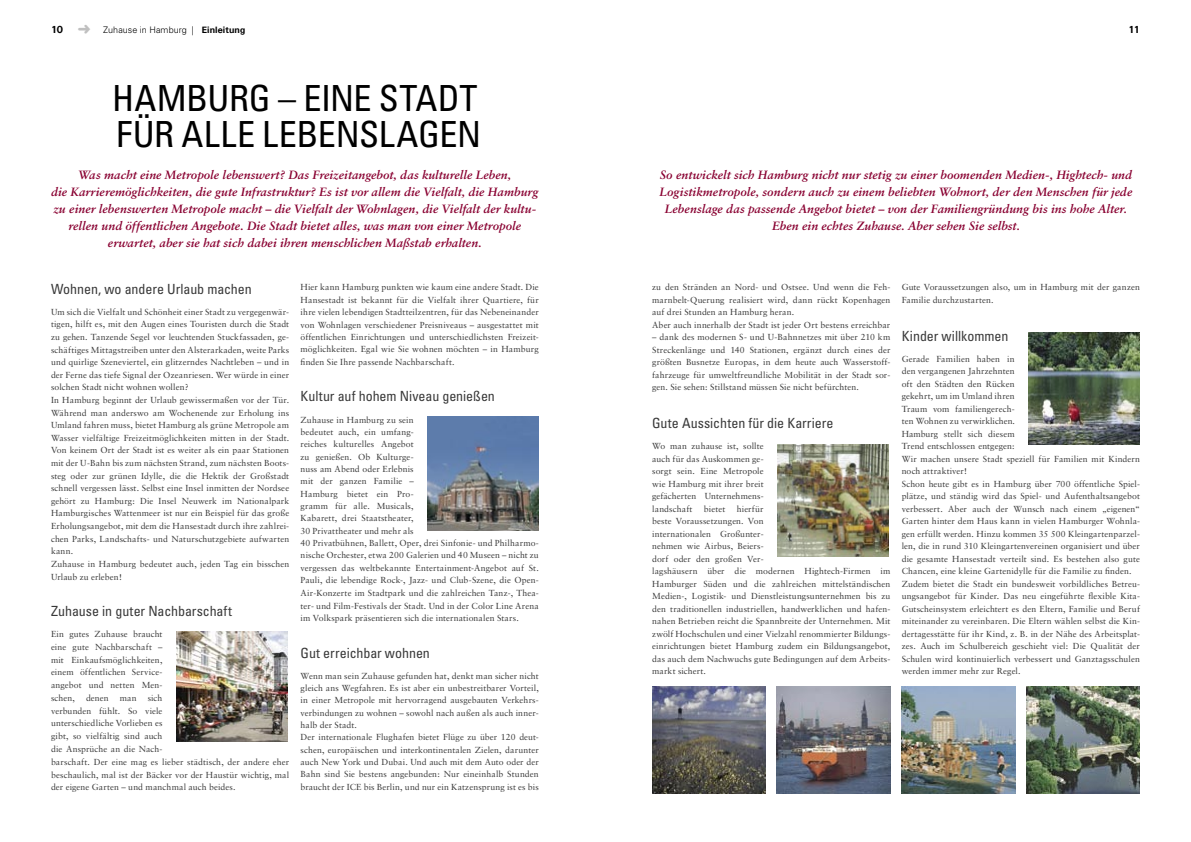
<style>
.page{position:relative;width:1191px;height:842px;background:#fff}
.page>*{position:absolute;margin:0;border:0;box-sizing:border-box;transform-origin:0 0}
.t1{font:condensed 36px/36px "Univers LT Std";letter-spacing:-.01em;color:#000}
.t2{font:condensed 14px "Univers LT Std";letter-spacing:-.005em;color:#393939}
.t3{font:italic 700 12px/17px "Sabon LT Std";letter-spacing:.005em;color:#890031;text-align:center}
.t4{font:700 10px "Univers BQ";color:#000}
.t5{font:300 9px "Univers LT Std";letter-spacing:.005em;color:#000}
.t6{font:8.8px/12.5px "Sabon LT Std";letter-spacing:.01em;color:#393939}
.s1{font-family:"Univers BQ";font-weight:700;font-size:10px}
.s2{color:#c0c0c0}
.s3{font-family:"Univers BQ";font-weight:700}
</style>
<div class="page">
<img style="left:177px;top:631px;width:110px;height:111px">
<img style="left:778px;top:445px;width:110px;height:111px">
<img style="left:1028px;top:332px;width:112px;height:113px">
<img style="left:428px;top:416px;width:111px;height:114px">
<img style="left:652px;top:686px;width:113px;height:108px">
<img style="left:777px;top:686px;width:113px;height:108px">
<img style="left:1026px;top:686px;width:114px;height:108px">
<img style="left:901px;top:686px;width:114px;height:108px">
<p class="t5" style="left:51px;top:24px;width:196px"><span class="s1">10</span> <span class="s2">➜</span> Zuhause in Hamburg | <span class="s3">Einleitung</span></p>
<p class="t4" style="left:1128px;top:23px;width:13px">11</p>
<h3 class="t1" style="left:112px;top:80px;width:370px">HAMBURG – EINE STADT<br>FÜR ALLE LEBENSLAGEN</h3>
<h2 class="t3" style="left:51px;top:166px;width:489px">Was macht eine Metropole lebenswert? Das Freizeitangebot, das kulturelle Leben,<br>die Karrieremöglichkeiten, die gute Infrastruktur? Es ist vor allem die Vielfalt, die Hamburg zu einer lebenswerten Metropole macht – die Vielfalt der Wohnlagen, die Vielfalt der kultu&shy;rellen und öffentlichen Angebote. Die Stadt bietet alles, was man von einer Metropole erwartet, aber sie hat sich dabei ihren menschlichen Maßstab erhalten.</h2>
<p class="t2" style="left:51px;top:280px;width:202px">Wohnen, wo andere Urlaub machen</p>
<p class="t6" style="left:51px;top:305px;width:240px">Um sich die Vielfalt und Schönheit einer Stadt zu vergegenwär&shy;tigen, hilft es, mit den Augen eines Touristen durch die Stadt zu gehen. Tanzende Segel vor leuchtenden Stuckfassaden, ge&shy;schäftiges Mittagstreiben unter den Alsterarkaden, weite Parks und quirlige Szeneviertel, ein glitzerndes Nachtleben – und in der Ferne das tiefe Signal der Ozeanriesen. Wer würde in einer solchen Stadt nicht wohnen wollen?<br>In Hamburg beginnt der Urlaub gewissermaßen vor der Tür.<br>Während man anderswo am Wochenende zur Erholung ins Umland fahren muss, bietet Hamburg als grüne Metropole am Wasser vielfältige Freizeitmöglichkeiten mitten in der Stadt.<br>Von keinem Ort der Stadt ist es weiter als ein paar Stationen mit der U-Bahn bis zum nächsten Strand, zum nächsten Boots&shy;steg oder zur grünen Idylle, die die Hektik der Großstadt schnell vergessen lässt. Selbst eine Insel inmitten der Nordsee gehört zu Hamburg: Die Insel Neuwerk im Nationalpark Hamburgisches Wattenmeer ist nur ein Beispiel für das große Erholungsangebot, mit dem die Hansestadt durch ihre zahlrei&shy;chen Parks, Landschafts- und Naturschutzgebiete aufwarten kann.<br>Zuhause in Hamburg bedeutet auch, jeden Tag ein bisschen Urlaub zu erleben!</p>
<p class="t2" style="left:51px;top:602px;width:183px">Zuhause in guter Nachbarschaft</p>
<p class="t6" style="left:51px;top:628px;width:113px;text-align:justify">Ein gutes Zuhause braucht eine gute Nachbarschaft – mit Einkaufsmöglichkeiten, einem öffentlichen Service&shy;angebot und netten Men&shy;schen,</p>
<p class="t6" style="left:300px;top:281px;width:240px;text-align:justify">Hier kann Hamburg punkten wie kaum eine andere Stadt. Die Hansestadt ist bekannt für die Vielfalt ihrer Quartiere, für ihre vielen lebendigen Stadtteilzentren, für das Nebeneinander von Wohnlagen verschiedener Preisniveaus – ausgestattet mit öffentlichen Einrichtungen und unterschiedlichsten Freizeit&shy;möglichkeiten. Egal wie Sie wohnen möchten – in Hamburg finden Sie Ihre passende Nachbarschaft.</p>
<p class="t2" style="left:300px;top:388px;width:196px">Kultur auf hohem Niveau genießen</p>
<p class="t6" style="left:300px;top:413px;width:240px">Zuhause in Hamburg zu sein<br>bedeutet auch, ein umfang-<br>reiches kulturelles Angebot<br>zu genießen. Ob Kulturge-<br>nuss am Abend oder Erlebnis<br>mit der ganzen Familie –<br>Hamburg bietet ein Pro-<br>gramm für alle. Musicals,<br>Kabarett, drei Staatstheater,<br>30 Privattheater und mehr als<br>40 Privatbühnen, Ballett, Oper, drei Sinfonie- und Philharmo&shy;nische Orchester, etwa 200 Galerien und 40 Museen – nicht zu vergessen das weltbekannte Entertainment-Angebot auf St.<br>Pauli, die lebendige Rock-, Jazz- und Club-Szene, die Open-Air-Konzerte im Stadtpark und die zahlreichen Tanz-, Thea&shy;ter- und Film-Festivals der Stadt. Und in der Color Line Arena im Volkspark präsentieren sich die internationalen Stars.</p>
<p class="t2" style="left:300px;top:644px;width:131px">Gut erreichbar wohnen</p>
<p class="t6" style="left:300px;top:669px;width:240px">Wenn man sein Zuhause gefunden hat, denkt man sicher nicht gleich ans Wegfahren. Es ist aber ein unbestreitbarer Vorteil, in einer Metropole mit hervorragend ausgebauten Verkehrs&shy;verbindungen zu wohnen – sowohl nach außen als auch inner&shy;halb der Stadt.<br>Der internationale Flughafen bietet Flüge zu über 120 deut&shy;schen, europäischen und interkontinentalen Zielen, darunter auch New York und Dubai. Und auch mit dem Auto oder der Bahn sind Sie bestens angebunden: Nur eineinhalb Stunden braucht der ICE bis Berlin, und nur ein Katzensprung ist es bis</p>
<p class="t6" style="left:51px;top:691px;width:240px;text-indent:97px">sich<br>verbunden fühlt. So viele<br>unterschiedliche Vorlieben es<br>gibt, so vielfältig sind auch<br>die Ansprüche an die Nach-<br>barschaft. Der eine mag es lieber städtisch, der andere eher beschaulich, mal ist der Bäcker vor der Haustür wichtig, mal der eigene Garten – und manchmal auch beides.</p>
<p class="t6" style="left:86px;top:692px;width:24px">denen</p>
<p class="t6" style="left:120px;top:692px;width:18px">man</p>
<p class="t3" style="left:659px;top:166px;width:474px">So entwickelt sich Hamburg nicht nur stetig zu einer boomenden Medien-, Hightech- und Logistikmetropole, sondern auch zu einem beliebten Wohnort, der den Menschen für jede Lebenslage das passende Angebot bietet – von der Familiengründung bis ins hohe Alter.<br>Eben ein echtes Zuhause. Aber sehen Sie selbst.</p>
<p class="t6" style="left:652px;top:281px;width:240px">zu den Stränden an Nord- und Ostsee. Und wenn die Feh&shy;marnbelt-Querung realisiert wird, dann rückt Kopenhagen auf drei Stunden an Hamburg heran.<br>Aber auch innerhalb der Stadt ist jeder Ort bestens erreichbar</p>
<p class="t6" style="left:652px;top:331px;width:240px;text-align:justify">– dank des modernen S- und U-Bahnnetzes mit über 210 km Streckenlänge und 140 Stationen, ergänzt durch eines der größten Busnetze Europas, in dem heute auch Wasserstoff&shy;fahrzeuge für umweltfreundliche Mobilität in der Stadt sor&shy;gen. Sie sehen: Stillstand müssen Sie nicht befürchten.</p>
<p class="t2" style="left:652px;top:414px;width:183px">Gute Aussichten für die Karriere</p>
<p class="t6" style="left:652px;top:440px;width:113px;text-align:justify">Wo man zuhause ist, sollte auch für das Auskommen ge&shy;sorgt sein. Eine Metropole wie Hamburg mit ihrer breit gefächerten Unternehmens&shy;landschaft</p>
<p class="t6" style="left:652px;top:502px;width:240px;text-indent:85px">hierfür<br>beste Voraussetzungen. Von<br>internationalen Großunter-<br>nehmen wie Airbus, Beiers-<br>dorf oder den großen Ver-<br>lagshäusern über die modernen Hightech-Firmen im Hamburger Süden und die zahlreichen mittelständischen Medien-, Logistik- und Dienstleistungsunternehmen bis zu den traditionellen industriellen, handwerklichen und hafen&shy;nahen Betrieben reicht die Spannbreite der Unternehmen. Mit zwölf Hochschulen und einer Vielzahl renommierter Bildungs&shy;einrichtungen bietet Hamburg zudem ein Bildungsangebot, das auch dem Nachwuchs gute Bedingungen auf dem Arbeits&shy;markt sichert.</p>
<p class="t6" style="left:704px;top:502px;width:23px">bietet</p>
<p class="t6" style="left:901px;top:281px;width:240px">Gute Voraussetzungen also, um in Hamburg mit der ganzen<br>Familie durchzustarten.</p>
<p class="t2" style="left:901px;top:327px;width:108px">Kinder willkommen</p>
<p class="t6" style="left:901px;top:352px;width:240px">Gerade Familien haben in<br>den vergangenen Jahrzehnten<br>oft den Städten den Rücken<br>gekehrt, um im Umland ihren<br>Traum vom familiengerech-<br>ten Wohnen zu verwirklichen.<br>Hamburg stellt sich diesem<br>Trend entschlossen entgegen:<br>Wir machen unsere Stadt speziell für Familien mit Kindern noch attraktiver!<br>Schon heute gibt es in Hamburg über 700 öffentliche Spiel&shy;plätze, und ständig wird das Spiel- und Aufenthaltsangebot verbessert. Aber auch der Wunsch nach einem „eigenen“ Garten hinter dem Haus kann in vielen Hamburger Wohnla&shy;gen erfüllt werden. Hinzu kommen 35 500 Kleingartenparzel&shy;len, die in rund 310 Kleingartenvereinen organisiert und über die gesamte Hansestadt verteilt sind. Es bestehen also gute Chancen, eine kleine Gartenidylle für die Familie zu finden.<br>Zudem bietet die Stadt ein bundesweit vorbildliches Betreu&shy;ungsangebot für Kinder. Das neu eingeführte flexible Kita-Gutscheinsystem erleichtert es den Eltern, Familie und Beruf miteinander zu vereinbaren. Die Eltern wählen selbst die Kin&shy;dertagesstätte für ihr Kind, z. B. in der Nähe des Arbeitsplat&shy;zes. Auch im Schulbereich geschieht viel: Die Qualität der Schulen wird kontinuierlich verbessert und Ganztagsschulen werden immer mehr zur Regel.</p>
</div>
